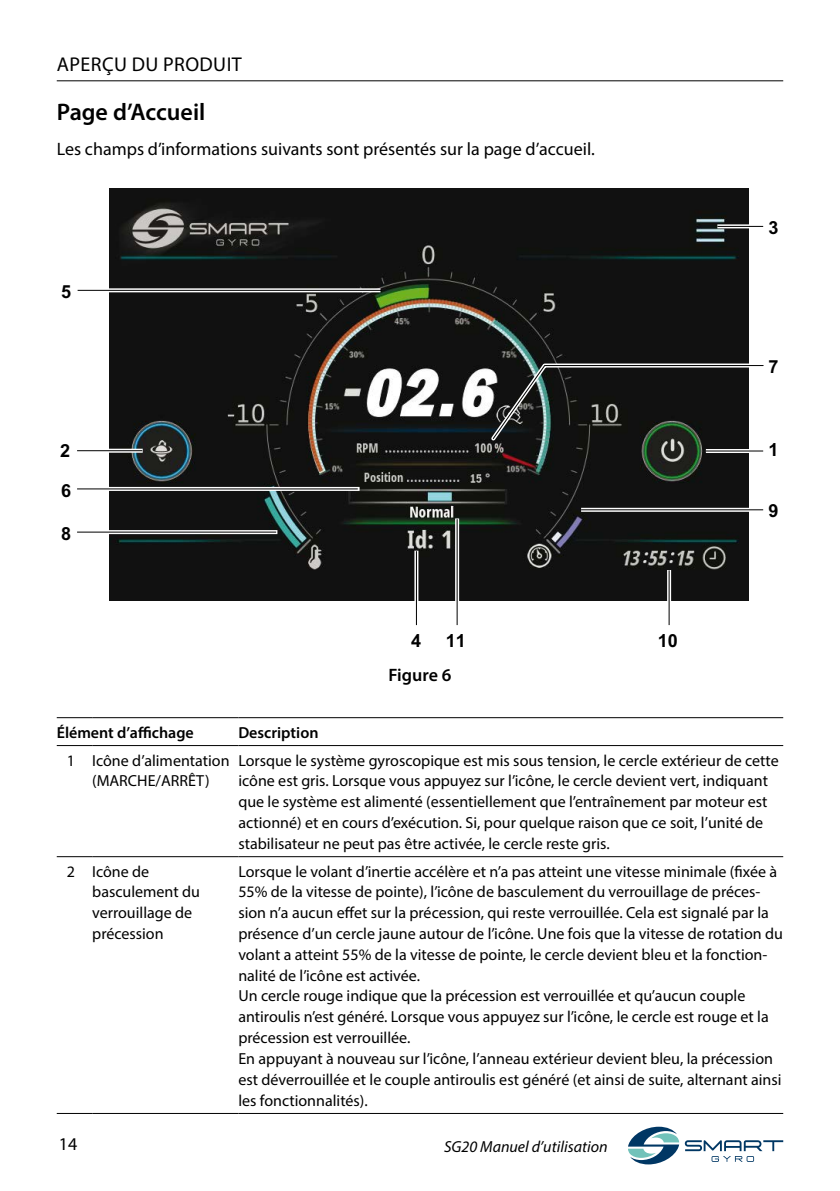
<style>
.page{position:relative;width:840px;height:1191px;background:#fff}
.page>*{position:absolute;margin:0;border:0;box-sizing:border-box;transform-origin:0 0}
.t1{font:600 24px "Myriad Pro";color:#000}
.t2{font:20px "Myriad Pro";letter-spacing:.02em;color:#000}
.t3{font:18px "Myriad Pro";color:#000}
.t4{font:700 18px "Arial";color:#000}
.t5{font:600 18px "Myriad Pro";color:#000}
.t6{font:16px/20.8px "Myriad Pro";color:#000}
.t7{font:600 16px "Myriad Pro";color:#000}
.t8{font:italic 16px "Myriad Pro";color:#000}
</style>
<div class="page">
<svg style="left:684px;top:1140px;width:98px;height:21px"></svg>
<svg style="left:628px;top:1126px;width:50px;height:38px"></svg>
<hr style="left:57px;top:80px;width:725px;height:1px;background:#000">
<img style="left:110px;top:189px;width:637px;height:411px">
<svg style="left:717px;top:224px;width:45px;height:4px"></svg>
<hr style="left:717px;top:226px;width:45px;height:1px;background:#000">
<svg style="left:580px;top:508px;width:182px;height:4px"></svg>
<hr style="left:580px;top:509px;width:182px;height:1px;background:#000">
<svg style="left:705px;top:449px;width:57px;height:4px"></svg>
<hr style="left:705px;top:450px;width:57px;height:1px;background:#000">
<svg style="left:487px;top:361px;width:277px;height:83px;background:#303231"></svg>
<svg style="left:78px;top:288px;width:302px;height:4px"></svg>
<hr style="left:78px;top:290px;width:304px;height:1px;background:#000">
<svg style="left:77px;top:487px;width:282px;height:4px"></svg>
<hr style="left:77px;top:488px;width:280px;height:1px;background:#000">
<svg style="left:77px;top:449px;width:66px;height:4px"></svg>
<hr style="left:77px;top:450px;width:65px;height:1px;background:#000">
<svg style="left:77px;top:530px;width:200px;height:4px"></svg>
<hr style="left:77px;top:531px;width:199px;height:1px;background:#000">
<svg style="left:455px;top:518px;width:4px;height:107px"></svg>
<hr style="left:456px;top:519px;width:1px;height:106px;background:#000">
<svg style="left:414px;top:550px;width:4px;height:75px"></svg>
<hr style="left:415px;top:551px;width:1px;height:74px;background:#000">
<svg style="left:666px;top:570px;width:4px;height:55px"></svg>
<hr style="left:668px;top:570px;width:1px;height:55px;background:#000">
<hr style="left:57px;top:717px;width:35px;height:1px;background:#000">
<hr style="left:92px;top:717px;width:146px;height:1px;background:#000">
<hr style="left:238px;top:717px;width:544px;height:1px;background:#000">
<hr style="left:57px;top:745px;width:35px;height:1px;background:#000">
<hr style="left:92px;top:745px;width:146px;height:1px;background:#000">
<hr style="left:238px;top:745px;width:544px;height:1px;background:#000">
<hr style="left:57px;top:856px;width:35px;height:1px;background:#000">
<hr style="left:92px;top:856px;width:146px;height:1px;background:#000">
<hr style="left:238px;top:856px;width:544px;height:1px;background:#000">
<hr style="left:57px;top:1113px;width:35px;height:1px;background:#000">
<hr style="left:92px;top:1113px;width:146px;height:1px;background:#000">
<hr style="left:238px;top:1113px;width:544px;height:1px;background:#000">
<p class="t2" style="left:57px;top:52px;width:186px">APERÇU DU PRODUIT</p>
<h1 class="t1" style="left:57px;top:97px;width:150px">Page d’Accueil</h1>
<p class="t3" style="left:57px;top:138px;width:539px">Les champs d’informations suivants sont présentés sur la page d’accueil.</p>
<p class="t4" style="left:61px;top:279px;width:12px">5</p>
<p class="t4" style="left:60px;top:438px;width:12px">2</p>
<p class="t4" style="left:61px;top:477px;width:12px">6</p>
<p class="t4" style="left:61px;top:521px;width:12px">8</p>
<p class="t4" style="left:411px;top:628px;width:12px">4</p>
<p class="t4" style="left:657px;top:628px;width:22px">10</p>
<p class="t4" style="left:445px;top:628px;width:22px">11</p>
<p class="t5" style="left:388px;top:663px;width:64px">Figure 6</p>
<p class="t4" style="left:768px;top:215px;width:12px">3</p>
<p class="t4" style="left:768px;top:354px;width:12px">7</p>
<p class="t4" style="left:768px;top:437px;width:12px">1</p>
<p class="t4" style="left:768px;top:498px;width:12px">9</p>
<p class="t7" style="left:57px;top:722px;width:138px">Élément d’affichage</p>
<p class="t7" style="left:238px;top:722px;width:82px">Description</p>
<p class="t6" style="left:67px;top:749px;width:164px;text-align:center">1 Icône d’alimentation (MARCHE/ARRÊT)</p>
<p class="t6" style="left:238px;top:749px;width:541px">Lorsque le système gyroscopique est mis sous tension, le cercle extérieur de cette icône est gris. Lorsque vous appuyez sur l’icône, le cercle devient vert, indiquant que le système est alimenté (essentiellement que l’entraînement par moteur est actionné) et en cours d’exécution. Si, pour quelque raison que ce soit, l’unité de stabilisateur ne peut pas être activée, le cercle reste gris.</p>
<p class="t6" style="left:92px;top:860px;width:109px;text-indent:-25px">2 Icône de basculement du verrouillage de précession</p>
<p class="t6" style="left:238px;top:860px;width:545px">Lorsque le volant d’inertie accélère et n’a pas atteint une vitesse minimale (fixée à 55% de la vitesse de pointe), l’icône de basculement du verrouillage de préces&shy;sion n’a aucun effet sur la précession, qui reste verrouillée. Cela est signalé par la présence d’un cercle jaune autour de l’icône. Une fois que la vitesse de rotation du volant a atteint 55% de la vitesse de pointe, le cercle devient bleu et la fonction&shy;nalité de l’icône est activée.<br>Un cercle rouge indique que la précession est verrouillée et qu’aucun couple antiroulis n’est généré. Lorsque vous appuyez sur l’icône, le cercle est rouge et la précession est verrouillée.<br>En appuyant à nouveau sur l’icône, l’anneau extérieur devient bleu, la précession est déverrouillée et le couple antiroulis est généré (et ainsi de suite, alternant ainsi les fonctionnalités).</p>
<p class="t3" style="left:59px;top:1132px;width:20px">14</p>
<p class="t8" style="left:444px;top:1136px;width:165px">SG20 Manuel d’utilisation</p>
</div>
